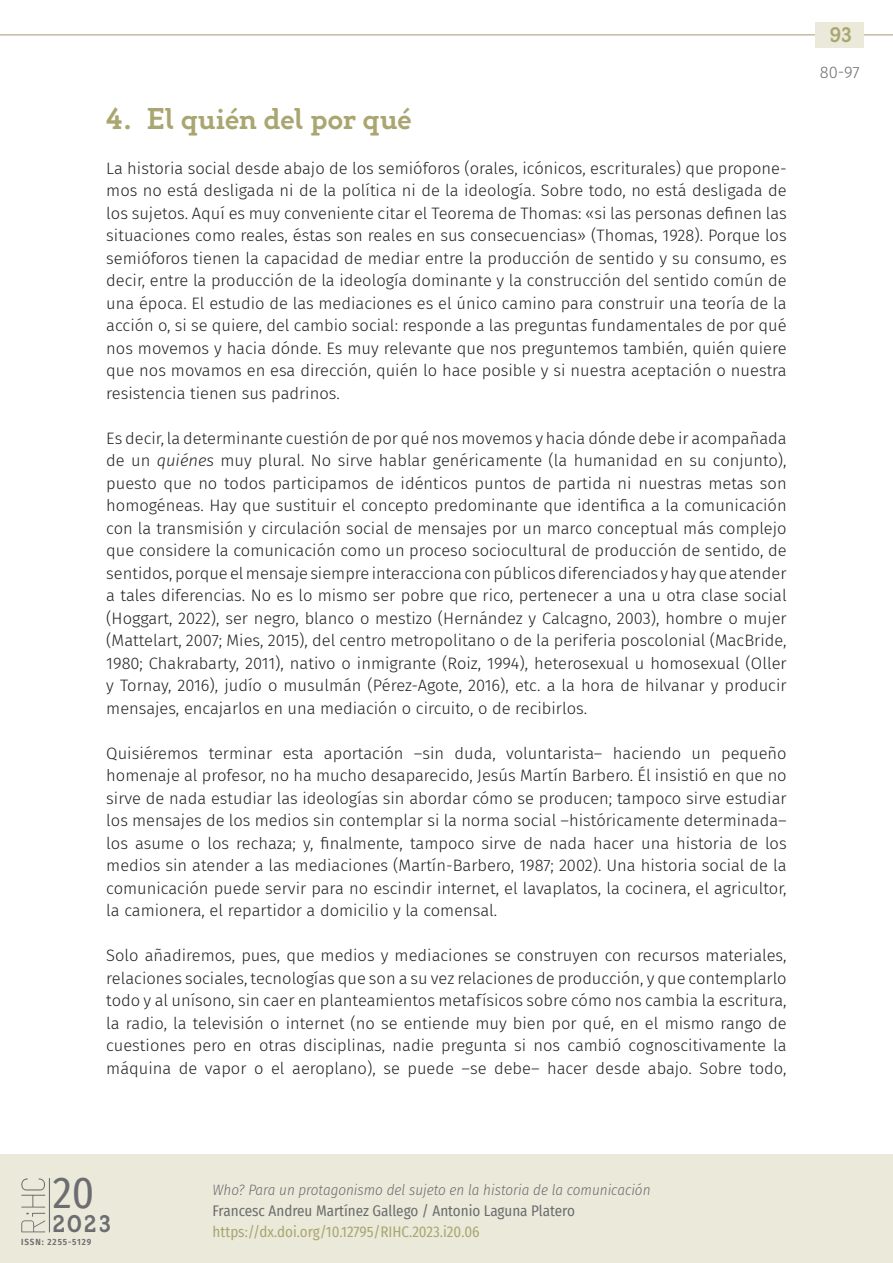
<style>
.page{position:relative;width:893px;height:1263px;background:#fff}
.page>*{position:absolute;margin:0;border:0;box-sizing:border-box;transform-origin:0 0}
.t1{font:43.2px "Fira Sans Condensed";color:#6c6d70}
._40_enunc_1{font:600 30px "Gambero";color:#aaa671}
.t2{font:600 24px "Gambero";color:#6c6d70}
.t3{font:600 21px "Gambero";color:#aaa671}
._00_bsc{font:300 16.5px/22.5px "Fira Sans";color:#231f20;text-align:justify}
._00_bsc_tras{font:300 16.5px/22.5px "Fira Sans";color:#231f20;text-align:justify}
.t4{font:300 16.5px "Fira Sans";color:#6c6d70}
.t5{font:italic 300 15px "Fira Sans Condensed";color:#6c6d70}
.t6{font:15px "Fira Sans Condensed";color:#6c6d70}
.t7{font:15px "Fira Sans Condensed";color:#aaa671}
.t8{font:600 9px "Fira Sans Condensed";letter-spacing:.1em;color:#6c6d70}
.s1{font-style:italic}
</style>
<div class="page">
<hr style="left:0;top:34px;width:893px;height:1px;background:#aea385">
<div style="left:816px;top:22px;width:48px;height:26px;background:#ebeada"></div>
<div style="left:0;top:1154px;width:893px;height:109px;background:#ebeada"></div>
<hr style="left:49px;top:1178px;width:1px;height:54px;background:#6c6d70">
<svg style="left:21px;top:1178px;width:24px;height:29px"></svg>
<svg style="left:21px;top:1213px;width:24px;height:19px"></svg>
<p class="_40_enunc_1" style="left:106px;top:100px;width:307px">4. El quién del por qué</p>
<p class="_00_bsc_tras" style="left:106px;top:157px;width:682px">La historia social desde abajo de los semióforos (orales, icónicos, escriturales) que propone&shy;mos no está desligada ni de la política ni de la ideología. Sobre todo, no está desligada de los sujetos. Aquí es muy conveniente citar el Teorema de Thomas: «si las personas definen las situaciones como reales, éstas son reales en sus consecuencias» (Thomas, 1928). Porque los semióforos tienen la capacidad de mediar entre la producción de sentido y su consumo, es decir, entre la producción de la ideología dominante y la construcción del sentido común de una época. El estudio de las mediaciones es el único camino para construir una teoría de la acción o, si se quiere, del cambio social: responde a las preguntas fundamentales de por qué nos movemos y hacia dónde. Es muy relevante que nos preguntemos también, quién quiere que nos movamos en esa dirección, quién lo hace posible y si nuestra aceptación o nuestra resistencia tienen sus padrinos.</p>
<p class="_00_bsc" style="left:106px;top:427px;width:682px">Es decir, la determinante cuestión de por qué nos movemos y hacia dónde debe ir acompañada de un <span class="s1">quiénes</span> muy plural. No sirve hablar genéricamente (la humanidad en su conjunto), puesto que no todos participamos de idénticos puntos de partida ni nuestras metas son homogéneas. Hay que sustituir el concepto predominante que identifica a la comunicación con la transmisión y circulación social de mensajes por un marco conceptual más complejo que considere la comunicación como un proceso sociocultural de producción de sentido, de sentidos, porque el mensaje siempre interacciona con públicos diferenciados y hay que atender a tales diferencias. No es lo mismo ser pobre que rico, pertenecer a una u otra clase social (Hoggart, 2022), ser negro, blanco o mestizo (Hernández y Calcagno, 2003), hombre o mujer (Mattelart, 2007; Mies, 2015), del centro metropolitano o de la periferia poscolonial (MacBride, 1980; Chakrabarty, 2011), nativo o inmigrante (Roiz, 1994), heterosexual u homosexual (Oller y Tornay, 2016), judío o musulmán (Pérez-Agote, 2016), etc. a la hora de hilvanar y producir mensajes, encajarlos en una mediación o circuito, o de recibirlos.</p>
<p class="_00_bsc" style="left:106px;top:742px;width:682px">Quisiéremos terminar esta aportación –sin duda, voluntarista– haciendo un pequeño homenaje al profesor, no ha mucho desaparecido, Jesús Martín Barbero. Él insistió en que no sirve de nada estudiar las ideologías sin abordar cómo se producen; tampoco sirve estudiar los mensajes de los medios sin contemplar si la norma social –históricamente determinada– los asume o los rechaza; y, finalmente, tampoco sirve de nada hacer una historia de los medios sin atender a las mediaciones (Martín-Barbero, 1987; 2002). Una historia social de la comunicación puede servir para no escindir internet, el lavaplatos, la cocinera, el agricultor, la camionera, el repartidor a domicilio y la comensal.</p>
<p class="_00_bsc" style="left:106px;top:944px;width:682px">Solo añadiremos, pues, que medios y mediaciones se construyen con recursos materiales, relaciones sociales, tecnologías que son a su vez relaciones de producción, y que contemplarlo todo y al unísono, sin caer en planteamientos metafísicos sobre cómo nos cambia la escritura, la radio, la televisión o internet (no se entiende muy bien por qué, en el mismo rango de cuestiones pero en otras disciplinas, nadie pregunta si nos cambió cognoscitivamente la máquina de vapor o el aeroplano), se puede –se debe– hacer desde abajo. Sobre todo,</p>
<p class="t3" style="left:830px;top:22px;width:24px">93</p>
<p class="t4" style="left:820px;top:60px;width:41px">80-97</p>
<h1 class="t1" style="left:53px;top:1160px;width:43px">20</h1>
<h3 class="t2" style="left:53px;top:1209px;width:60px">2023</h3>
<p class="t8" style="left:21px;top:1234px;width:71px">ISSN: 2255-5129</p>
<p class="t5" style="left:213px;top:1179px;width:439px">Who? Para un protagonismo del sujeto en la historia de la comunicación</p>
<p class="t6" style="left:213px;top:1199px;width:364px">Francesc Andreu Martínez Gallego / Antonio Laguna Platero</p>
<p class="t7" style="left:213px;top:1220px;width:268px">https://dx.doi.org/10.12795/RIHC.2023.i20.06</p>
</div>
